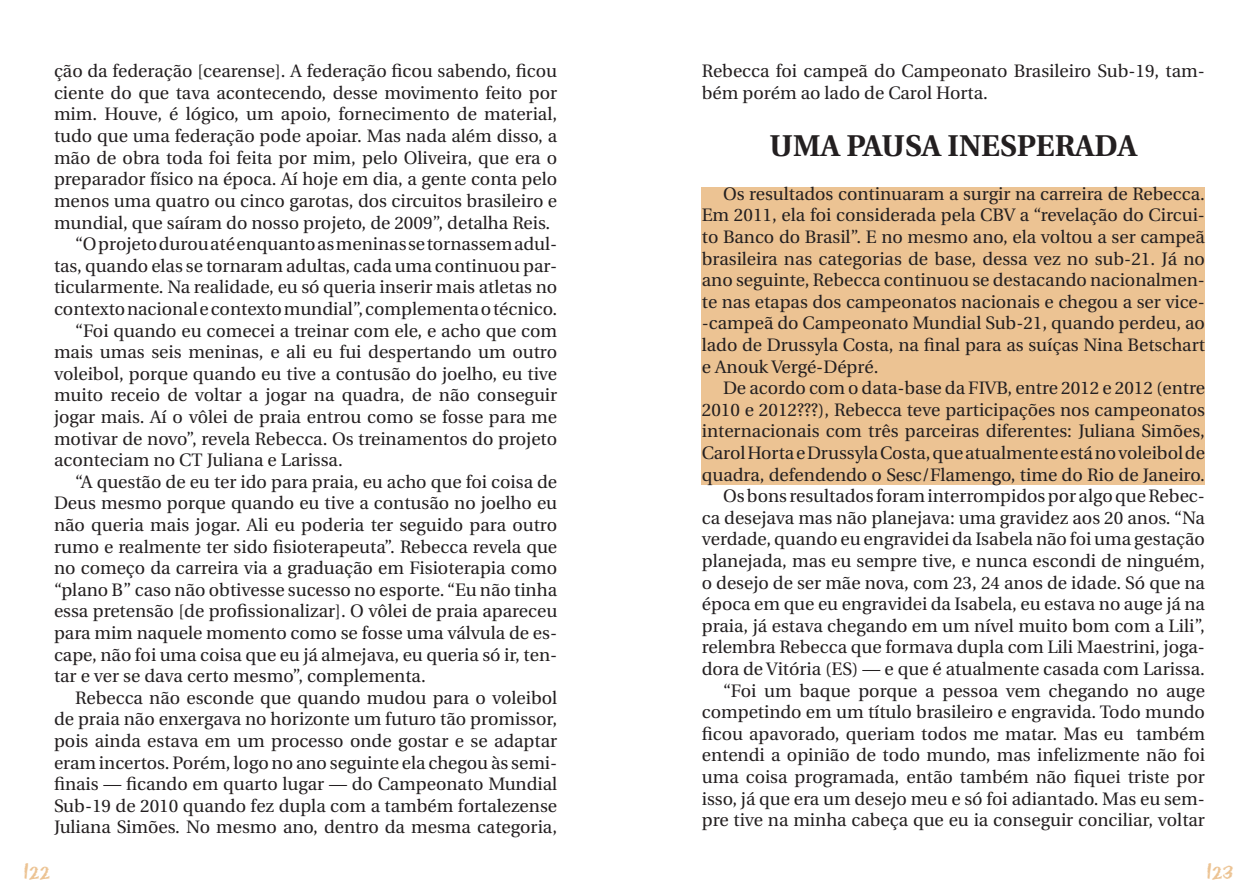
<style>
.page{position:relative;width:1259px;height:893px;background:#fff}
.page>*{position:absolute;margin:0;border:0;box-sizing:border-box;transform-origin:0 0}
.Título_2{font:700 30px "Heuristica";color:#231f20}
.Estilo_de_parágrafo{font:18px/21.6px "Heuristica";color:#231f20;text-align:justify}
.t1{font:16.5px "Eraser";color:#ecc393}
</style>
<div class="page">
<div style="left:702px;top:187px;width:503px;height:298px;background:#ecc393"></div>
<p class="Estilo_de_parágrafo" style="left:54px;top:61px;width:505px">ção da federação [cearense]. A federação ficou sabendo, ficou ciente do que tava acontecendo, desse movimento feito por mim. Houve, é lógico, um apoio, fornecimento de material, tudo que uma federação pode apoiar. Mas nada além disso, a mão de obra toda foi feita por mim, pelo Oliveira, que era o preparador físico na época. Aí hoje em dia, a gente conta pelo menos uma quatro ou cinco garotas, dos circuitos brasileiro e mundial, que saíram do nosso projeto, de 2009”, detalha Reis.</p>
<p class="Estilo_de_parágrafo" style="left:54px;top:233px;width:505px;text-indent:21px">“O projeto durou até enquanto as meninas se tornassem adul&shy;tas, quando elas se tornaram adultas, cada uma continuou par&shy;ticularmente. Na realidade, eu só queria inserir mais atletas no contexto nacional e contexto mundial”, complementa o técnico.</p>
<p class="Estilo_de_parágrafo" style="left:54px;top:320px;width:505px;text-indent:21px">“Foi quando eu comecei a treinar com ele, e acho que com mais umas seis meninas, e ali eu fui despertando um outro voleibol, porque quando eu tive a contusão do joelho, eu tive muito receio de voltar a jogar na quadra, de não conseguir jogar mais. Aí o vôlei de praia entrou como se fosse para me motivar de novo”, revela Rebecca. Os treinamentos do projeto aconteciam no CT Juliana e Larissa.</p>
<p class="Estilo_de_parágrafo" style="left:54px;top:471px;width:505px;text-indent:21px">“A questão de eu ter ido para praia, eu acho que foi coisa de Deus mesmo porque quando eu tive a contusão no joelho eu não queria mais jogar. Ali eu poderia ter seguido para outro rumo e realmente ter sido fisioterapeuta”. Rebecca revela que no começo da carreira via a graduação em Fisioterapia como “plano B” caso não obtivesse sucesso no esporte. “Eu não tinha essa pretensão [de profissionalizar]. O vôlei de praia apareceu para mim naquele momento como se fosse uma válvula de es&shy;cape, não foi uma coisa que eu já almejava, eu queria só ir, ten&shy;tar e ver se dava certo mesmo”, complementa.</p>
<p class="Estilo_de_parágrafo" style="left:54px;top:687px;width:505px;text-indent:21px">Rebecca não esconde que quando mudou para o voleibol de praia não enxergava no horizonte um futuro tão promissor, pois ainda estava em um processo onde gostar e se adaptar eram incertos. Porém, logo no ano seguinte ela chegou às semi&shy;finais — ficando em quarto lugar — do Campeonato Mundial Sub-19 de 2010 quando fez dupla com a também fortalezense Juliana Simões. No mesmo ano, dentro da mesma categoria,</p>
<p class="Estilo_de_parágrafo" style="left:702px;top:61px;width:505px">Rebecca foi campeã do Campeonato Brasileiro Sub-19, tam&shy;bém porém ao lado de Carol Horta.</p>
<p class="Título_2" style="left:769px;top:122px;width:369px">UMA PAUSA INESPERADA</p>
<p class="Estilo_de_parágrafo" style="left:702px;top:183px;width:505px;text-indent:21px">Os resultados continuaram a surgir na carreira de Rebecca.<br>Em 2011, ela foi considerada pela CBV a “revelação do Circui&shy;to Banco do Brasil”. E no mesmo ano, ela voltou a ser campeã brasileira nas categorias de base, dessa vez no sub-21. Já no ano seguinte, Rebecca continuou se destacando nacionalmen&shy;te nas etapas dos campeonatos nacionais e chegou a ser vice--campeã do Campeonato Mundial Sub-21, quando perdeu, ao lado de Drussyla Costa, na final para as suíças Nina Betschart e Anouk Vergé-Dépré.</p>
<p class="Estilo_de_parágrafo" style="left:702px;top:377px;width:505px;text-indent:21px">De acordo com o data-base da FIVB, entre 2012 e 2012 (entre 2010 e 2012???), Rebecca teve participações nos campeonatos internacionais com três parceiras diferentes: Juliana Simões, Carol Horta e Drussyla Costa, que atualmente está no voleibol de quadra, defendendo o Sesc/Flamengo, time do Rio de Janeiro.</p>
<p class="Estilo_de_parágrafo" style="left:702px;top:485px;width:505px;text-indent:21px">Os bons resultados foram interrompidos por algo que Rebec&shy;ca desejava mas não planejava: uma gravidez aos 20 anos. “Na verdade, quando eu engravidei da Isabela não foi uma gestação planejada, mas eu sempre tive, e nunca escondi de ninguém, o desejo de ser mãe nova, com 23, 24 anos de idade. Só que na época em que eu engravidei da Isabela, eu estava no auge já na praia, já estava chegando em um nível muito bom com a Lili”, relembra Rebecca que formava dupla com Lili Maestrini, joga&shy;dora de Vitória (ES) — e que é atualmente casada com Larissa.</p>
<p class="Estilo_de_parágrafo" style="left:702px;top:680px;width:505px;text-indent:21px">“Foi um baque porque a pessoa vem chegando no auge competindo em um título brasileiro e engravida. Todo mundo ficou apavorado, queriam todos me matar. Mas eu também entendi a opinião de todo mundo, mas infelizmente não foi uma coisa programada, então também não fiquei triste por isso, já que era um desejo meu e só foi adiantado. Mas eu sem&shy;pre tive na minha cabeça que eu ia conseguir conciliar, voltar</p>
<p class="t1" style="left:23px;top:863px;width:28px">122</p>
<p class="t1" style="left:1206px;top:863px;width:28px">123</p>
</div>
